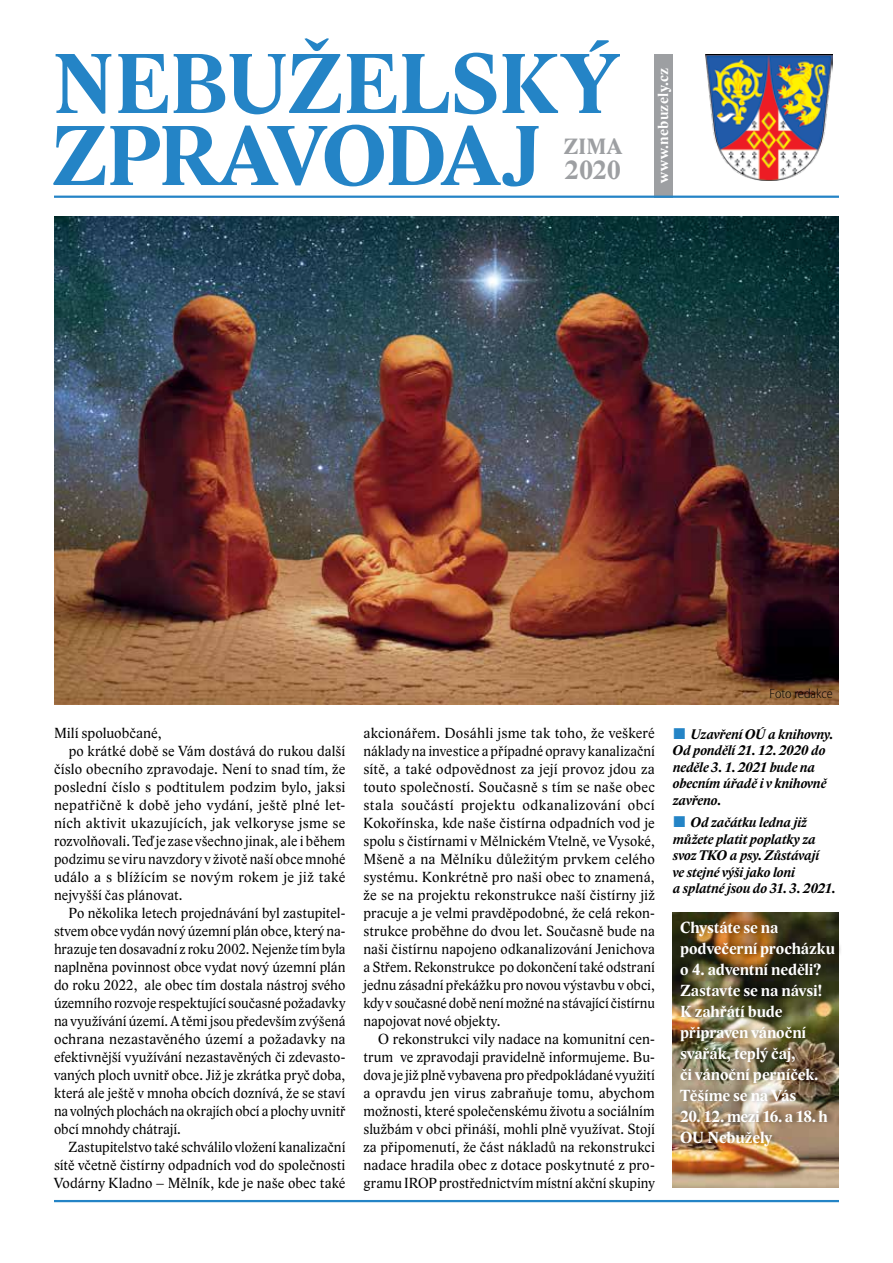
<style>
.page{position:relative;width:893px;height:1263px;background:#fff}
.page>*{position:absolute;margin:0;border:0;box-sizing:border-box;transform-origin:0 0}
.t1{font:700 87px/72px "Lido ST";letter-spacing:-.025em;color:#2484c6}
.t2{font:700 27.15px "Lido STFCE";color:#9d9fa2}
.t3{font:700 22.95px "Lido STFCE";color:#9d9fa2}
.t4{font:700 16.5px/21px "Lido ST";color:#fff}
.t5{font:15px/18px "Lido ST";letter-spacing:.005em;color:#000;text-align:justify}
.t6{font:15px "Lido ST";letter-spacing:.005em;color:#000;scale:.96 1}
.t7{font:15px "Lido ST";letter-spacing:.005em;color:#000;scale:.95 1}
.t8{font:15px "Lido ST";letter-spacing:.025em;color:#000}
.t9{font:700 15px "Lido ST";letter-spacing:.025em;color:#fff}
.t10{font:italic 700 14.25px/16.5px "Lido ST";color:#000}
.t11{font:300 semi-condensed 13.5px "Myriad Pro";color:#000}
</style>
<div class="page">
<div style="left:655px;top:54px;width:18px;height:143px;background:#9d9fa2"></div>
<hr style="left:54px;top:196px;width:785px;height:2px;background:#2484c6">
<img style="left:706px;top:54px;width:126px;height:126px">
<hr style="left:54px;top:1200px;width:785px;height:2px;background:#2484c6">
<img style="left:54px;top:216px;width:785px;height:488px">
<img style="left:673px;top:912px;width:165px;height:275px">
<div style="left:680px;top:917px;width:163px;height:233px;background:#000;opacity:.4"></div>
<h1 class="t1" style="left:51px;top:49px;width:569px">NEBUŽELSKÝ<br>ZPRAVODAJ</h1>
<h3 class="t3" style="left:563px;top:132px;width:60px">ZIMA</h3>
<h2 class="t2" style="left:564px;top:154px;width:58px">2020</h2>
<p class="t9" style="left:654px;top:183px;width:117px;rotate:-90deg">www.nebuzely.cz</p>
<p class="t11" style="left:769px;top:686px;width:65px">Foto redakce</p>
<p class="t5" style="left:54px;top:724px;width:109px">Milí spoluobčané,</p>
<p class="t5" style="left:69px;top:742px;width:278px">po krátké době se Vám dostává do rukou další</p>
<p class="t5" style="left:54px;top:760px;width:293px">číslo obecního zpravodaje. Není to snad tím, že</p>
<p class="t5" style="left:54px;top:778px;width:293px">poslední číslo s podtitulem podzim bylo, jaksi</p>
<p class="t8" style="left:54px;top:796px;width:293px">nepatřičně k době jeho vydání, ještě plné let-</p>
<p class="t5" style="left:54px;top:814px;width:293px">ních aktivit ukazujících, jak velkoryse jsme se</p>
<p class="t6" style="left:54px;top:832px;width:305px">rozvolňovali. Teď je zase všechno jinak, ale i během</p>
<p class="t7" style="left:54px;top:850px;width:308px">podzimu se viru navzdory v životě naší obce mnohé</p>
<p class="t8" style="left:54px;top:868px;width:293px">událo a s blížícím se novým rokem je již také</p>
<p class="t5" style="left:54px;top:886px;width:130px">nejvyšší čas plánovat.</p>
<p class="t5" style="left:69px;top:904px;width:278px">Po několika letech projednávání byl zastupitel-</p>
<p class="t6" style="left:54px;top:922px;width:305px">stvem obce vydán nový územní plán obce, který na-</p>
<p class="t7" style="left:54px;top:940px;width:308px">hrazuje ten dosavadní z roku 2002. Nejenže tím byla</p>
<p class="t5" style="left:54px;top:958px;width:293px">naplněna povinnost obce vydat nový územní plán</p>
<p class="t5" style="left:54px;top:976px;width:293px">do roku 2022, ale obec tím dostala nástroj svého</p>
<p class="t6" style="left:54px;top:994px;width:305px">územního rozvoje respektující současné požadavky</p>
<p class="t6" style="left:54px;top:1012px;width:305px">na využívání území. A těmi jsou především zvýšená</p>
<p class="t5" style="left:54px;top:1030px;width:293px">ochrana nezastavěného území a požadavky na</p>
<p class="t5" style="left:54px;top:1048px;width:293px">efektivnější využívání nezastavěných či zdevasto-</p>
<p class="t5" style="left:54px;top:1066px;width:293px">vaných ploch uvnitř obce. Již je zkrátka pryč doba,</p>
<p class="t5" style="left:54px;top:1084px;width:293px">která ale ještě v mnoha obcích doznívá, že se staví</p>
<p class="t7" style="left:54px;top:1102px;width:308px">na volných plochách na okrajích obcí a plochy uvnitř</p>
<p class="t5" style="left:54px;top:1120px;width:128px">obcí mnohdy chátrají.</p>
<p class="t5" style="left:68px;top:1138px;width:278px">Zastupitelstvo také schválilo vložení kanalizační</p>
<p class="t5" style="left:54px;top:1156px;width:293px">sítě včetně čistírny odpadních vod do společnosti</p>
<p class="t5" style="left:54px;top:1174px;width:293px">Vodárny Kladno – Mělník, kde je naše obec také</p>
<p class="t5" style="left:363px;top:724px;width:293px">akcionářem. Dosáhli jsme tak toho, že veškeré náklady na investice a případné opravy kanalizační sítě, a také odpovědnost za její provoz jdou za touto společností. Současně s tím se naše obec stala součástí projektu odkanalizování obcí Kokořínska, kde naše čistírna odpadních vod je spolu s čistírnami v Mělnickém Vtelně, ve Vysoké, Mšeně a na Mělníku důležitým prvkem celého systému. Konkrétně pro naši obec to znamená, že se na projektu rekonstrukce naší čistírny již pracuje a je velmi pravděpodobné, že celá rekon&shy;strukce proběhne do dvou let. Současně bude na naši čistírnu napojeno odkanalizování Jenichova a Střem. Rekonstrukce po dokončení také odstraní jednu zásadní překážku pro novou výstavbu v obci, kdy v současné době není možné na stávající čistírnu napojovat nové objekty.</p>
<p class="t5" style="left:363px;top:1030px;width:293px;text-indent:15px">O rekonstrukci vily nadace na komunitní cen&shy;trum ve zpravodaji pravidelně informujeme. Bu&shy;dova je již plně vybavena pro předpokládané využití a opravdu jen virus zabraňuje tomu, abychom možnosti, které společenskému životu a sociálním službám v obci přináší, mohli plně využívat. Stojí za připomenutí, že část nákladů na rekonstrukci nadace hradila obec z dotace poskytnuté z pro&shy;gramu IROP prostřednictvím místní akční skupiny</p>
<p class="t10" style="left:673px;top:726px;width:162px;text-indent:18px">Uzavření OÚ a knihovny.<br>Od pondělí 21. 12. 2020 do neděle 3. 1. 2021 bude na obecním úřadě i v knihovně zavřeno.</p>
<p class="t10" style="left:673px;top:815px;width:164px;text-indent:18px">Od začátku ledna již můžete platit poplatky za svoz TKO a psy. Zůstávají<br>ve stejné výši jako loni<br>a splatné jsou do 31. 3. 2021.</p>
<p class="t4" style="left:680px;top:917px;width:156px">Chystáte se na podvečerní procházku o 4. adventní neděli?<br>Zastavte se na návsi!<br>K zahřátí bude připraven vánoční svařák, teplý čaj,<br>či vánoční perníček.<br>Těšíme se na Vás</p>
<p class="t4" style="left:680px;top:1106px;width:149px">20. 12. mezi 16. a 18. h<br>OU Nebužely</p>
</div>
